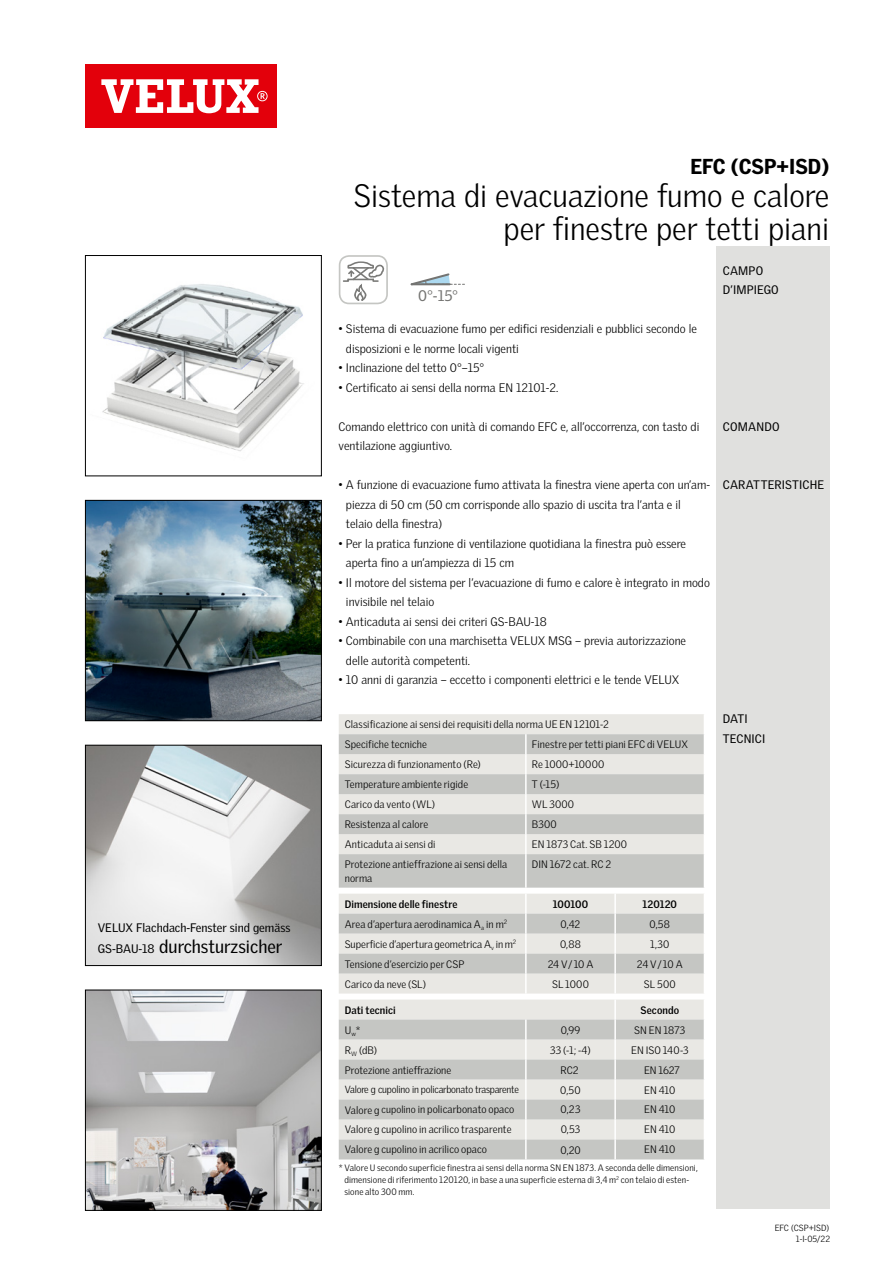
<style>
.page{position:relative;width:893px;height:1263px;background:#fff}
.page>*{position:absolute;margin:0;border:0;box-sizing:border-box;transform-origin:0 0}
.t1{font:300 31.5px/33px "Velux Gothic";color:#000;text-align:right}
.t2{font:900 21px "Velux Gothic";color:#000}
.t3{font:18px "Velux Gothic";color:#000}
.t4{font:14.85px "Velux Gothic";color:#747472}
.t5{font:300 12px/19.5px "Velux Gothic";color:#000}
.t6{font:12px/19.5px "Velux Gothic";letter-spacing:.005em;color:#000}
.t7{font:300 10.5px/20px "Velux Gothic";letter-spacing:.005em;color:#000}
.t8{font:700 10.5px "Velux Gothic";letter-spacing:.01em;color:#000}
.t9{font:300 10.05px "Velux Gothic";letter-spacing:-.02em;color:#000}
.t10{font:300 9px/12px "Velux Gothic";letter-spacing:.015em;color:#000}
.t11{font:300 8.7px/10.6px "Velux Gothic";color:#000;text-align:right}
.s1{font-size:12px}
.s2{font-size:10.05px}
</style>
<div class="page">
<div style="left:716px;top:247px;width:113px;height:962px;background:#e0e0de"></div>
<div style="left:85px;top:64px;width:191px;height:64px;background:#e3000b"></div>
<svg style="left:101px;top:79px;width:167px;height:34px"></svg>
<img style="left:102px;top:284px;width:202px;height:167px">
<div style="left:85px;top:255px;width:237px;height:221px;border:1px solid #000"></div>
<img style="left:87px;top:502px;width:233px;height:217px">
<div style="left:85px;top:500px;width:237px;height:221px;border:1px solid #000"></div>
<img style="left:87px;top:747px;width:233px;height:217px">
<div style="left:85px;top:745px;width:237px;height:221px;border:1px solid #000"></div>
<img style="left:87px;top:992px;width:233px;height:217px">
<div style="left:85px;top:990px;width:237px;height:221px;border:1px solid #000"></div>
<svg style="left:410px;top:273px;width:54px;height:13px"></svg>
<svg style="left:343px;top:261px;width:42px;height:40px"></svg>
<div style="left:339px;top:255px;width:49px;height:49px;border:2px solid #c5c6c3;border-radius:9px"></div>
<div style="left:339px;top:714px;width:365px;height:20px;background:#e9e8e4"></div>
<svg style="left:339px;top:734px;width:365px;height:154px;fill:#c5c6c3"></svg>
<hr style="left:525px;top:734px;width:2px;height:20px;background:#fff">
<hr style="left:525px;top:754px;width:2px;height:20px;background:#fff">
<hr style="left:525px;top:774px;width:2px;height:20px;background:#fff">
<hr style="left:525px;top:794px;width:2px;height:20px;background:#fff">
<hr style="left:525px;top:814px;width:2px;height:20px;background:#fff">
<hr style="left:525px;top:834px;width:2px;height:20px;background:#fff">
<hr style="left:525px;top:854px;width:2px;height:34px;background:#fff">
<svg style="left:339px;top:894px;width:365px;height:99px"></svg>
<hr style="left:525px;top:913px;width:2px;height:20px;background:#fff">
<hr style="left:525px;top:933px;width:2px;height:20px;background:#fff">
<hr style="left:525px;top:953px;width:2px;height:20px;background:#fff">
<hr style="left:525px;top:973px;width:2px;height:20px;background:#fff">
<div style="left:339px;top:999px;width:365px;height:20px;background:#e9e8e4"></div>
<svg style="left:339px;top:1019px;width:365px;height:140px;fill:#c5c6c3"></svg>
<hr style="left:614px;top:1019px;width:2px;height:20px;background:#fff">
<hr style="left:614px;top:1039px;width:2px;height:20px;background:#fff">
<hr style="left:614px;top:1059px;width:2px;height:20px;background:#fff">
<hr style="left:614px;top:1079px;width:2px;height:20px;background:#fff">
<hr style="left:614px;top:1099px;width:2px;height:20px;background:#fff">
<hr style="left:614px;top:1119px;width:2px;height:20px;background:#fff">
<hr style="left:614px;top:1139px;width:2px;height:20px;background:#fff">
<hr style="left:614px;top:999px;width:2px;height:20px;background:#fff">
<hr style="left:525px;top:1019px;width:2px;height:20px;background:#fff">
<hr style="left:525px;top:1039px;width:2px;height:20px;background:#fff">
<hr style="left:525px;top:1059px;width:2px;height:20px;background:#fff">
<hr style="left:525px;top:1079px;width:2px;height:20px;background:#fff">
<hr style="left:525px;top:1099px;width:2px;height:20px;background:#fff">
<hr style="left:525px;top:1119px;width:2px;height:20px;background:#fff">
<hr style="left:525px;top:1139px;width:2px;height:20px;background:#fff">
<p class="t6" style="left:98px;top:917px;width:194px">VELUX Flachdach-Fenster sind gemäss</p>
<h3 class="t3" style="left:98px;top:936px;width:186px"><span class="s1">GS-BAU-18</span> durchsturzsicher</h3>
<h2 class="t2" style="left:690px;top:153px;width:140px">EFC (CSP+ISD)</h2>
<h1 class="t1" style="left:353px;top:178px;width:477px">Sistema di evacuazione fumo e calore per finestre per tetti piani</h1>
<p class="t6" style="left:723px;top:260px;width:57px">CAMPO<br>D’IMPIEGO</p>
<p class="t4" style="left:418px;top:287px;width:42px">0°-15°</p>
<p class="t5" style="left:346px;top:319px;width:352px;text-indent:-7px">• Sistema di evacuazione fumo per edifici residenziali e pubblici secondo le disposizioni e le norme locali vigenti</p>
<p class="t5" style="left:339px;top:358px;width:147px">• Inclinazione del tetto 0°–15°</p>
<p class="t5" style="left:339px;top:377px;width:221px">• Certificato ai sensi della norma EN 12101-2.</p>
<p class="t5" style="left:339px;top:416px;width:362px">Comando elettrico con unità di comando EFC e, all’occorrenza, con tasto di ventilazione aggiuntivo.</p>
<p class="t5" style="left:346px;top:475px;width:366px;text-indent:-7px">• A funzione di evacuazione fumo attivata la finestra viene aperta con un’am&shy;piezza di 50 cm (50 cm corrisponde allo spazio di uscita tra l’anta e il telaio della finestra)</p>
<p class="t5" style="left:346px;top:533px;width:342px;text-indent:-7px">• Per la pratica funzione di ventilazione quotidiana la finestra può essere aperta fino a un’ampiezza di 15 cm</p>
<p class="t5" style="left:346px;top:572px;width:365px;text-indent:-7px">• Il motore del sistema per l’evacuazione di fumo e calore è integrato in modo invisibile nel telaio</p>
<p class="t5" style="left:339px;top:611px;width:210px">• Anticaduta ai sensi dei criteri GS-BAU-18</p>
<p class="t5" style="left:346px;top:631px;width:342px;text-indent:-7px">• Combinabile con una marchisetta VELUX MSG – previa autorizzazione delle autorità competenti.</p>
<p class="t5" style="left:339px;top:670px;width:342px">• 10 anni di garanzia – eccetto i componenti elettrici e le tende VELUX</p>
<p class="t7" style="left:345px;top:714px;width:266px">Classificazione ai sensi dei requisiti della norma UE EN 12101-2<br>Specifiche tecniche</p>
<p class="t7" style="left:532px;top:734px;width:158px">Finestre per tetti piani EFC di VELUX</p>
<p class="t7" style="left:345px;top:754px;width:138px">Sicurezza di funzionamento (Re)</p>
<p class="t7" style="left:532px;top:754px;width:74px">Re 1000+10000</p>
<p class="t7" style="left:345px;top:774px;width:125px">Temperature ambiente rigide</p>
<p class="t7" style="left:532px;top:774px;width:29px">T (-15)</p>
<p class="t7" style="left:345px;top:794px;width:92px">Carico da vento (WL)</p>
<p class="t7" style="left:532px;top:794px;width:44px">WL 3000</p>
<p class="t7" style="left:345px;top:814px;width:85px">Resistenza al calore</p>
<p class="t7" style="left:532px;top:814px;width:26px">B300</p>
<p class="t7" style="left:345px;top:834px;width:92px">Anticaduta ai sensi di</p>
<p class="t7" style="left:532px;top:834px;width:97px">EN 1873 Cat. SB 1200</p>
<p class="t7" style="left:345px;top:857px;width:164px;line-height:13.5px">Protezione antieffrazione ai sensi della norma</p>
<p class="t7" style="left:532px;top:854px;width:81px">DIN 1672 cat. RC 2</p>
<p class="t8" style="left:345px;top:897px;width:114px">Dimensione delle finestre</p>
<p class="t8" style="left:553px;top:897px;width:37px">100100</p>
<p class="t8" style="left:643px;top:897px;width:36px">120120</p>
<p class="t7" style="left:345px;top:914px;width:164px">Area d’apertura aerodinamica A<sub>a</sub> in m<sup>2</sup></p>
<p class="t7" style="left:561px;top:914px;width:21px">0,42</p>
<p class="t7" style="left:650px;top:914px;width:22px">0,58</p>
<p class="t7" style="left:345px;top:934px;width:173px">Superficie d’apertura geometrica A<sub>v</sub> in m<sup>2</sup></p>
<p class="t7" style="left:560px;top:934px;width:22px">0,88</p>
<p class="t7" style="left:650px;top:934px;width:21px">1,30</p>
<p class="t7" style="left:345px;top:954px;width:121px">Tensione d’esercizio per CSP</p>
<p class="t7" style="left:548px;top:954px;width:47px">24 V/10 A</p>
<p class="t7" style="left:637px;top:954px;width:47px">24 V/10 A</p>
<p class="t7" style="left:345px;top:974px;width:83px">Carico da neve (SL)</p>
<p class="t7" style="left:552px;top:974px;width:38px">SL 1000</p>
<p class="t7" style="left:644px;top:974px;width:33px">SL 500</p>
<p class="t8" style="left:345px;top:1003px;width:52px">Dati tecnici</p>
<p class="t8" style="left:640px;top:1003px;width:40px">Secondo</p>
<p class="t7" style="left:345px;top:1019px;width:17px">U<sub>w</sub>*</p>
<p class="t7" style="left:561px;top:1019px;width:21px">0,99</p>
<p class="t7" style="left:634px;top:1019px;width:53px">SN EN 1873</p>
<p class="t7" style="left:345px;top:1039px;width:34px">R<sub>W</sub> (dB)</p>
<p class="t7" style="left:550px;top:1039px;width:42px">33 (-1; -4)</p>
<p class="t7" style="left:631px;top:1039px;width:59px">EN ISO 140-3</p>
<p class="t7" style="left:345px;top:1060px;width:108px">Protezione antieffrazione</p>
<p class="t7" style="left:560px;top:1060px;width:20px">RC2</p>
<p class="t7" style="left:644px;top:1060px;width:37px">EN 1627</p>
<p class="t9" style="left:345px;top:1083px;width:176px">Valore g cupolino in policarbonato trasparente</p>
<p class="t7" style="left:560px;top:1079px;width:22px">0,50</p>
<p class="t7" style="left:644px;top:1079px;width:33px">EN 410</p>
<p class="t7" style="left:345px;top:1099px;width:171px">Valore g <span class="s2">cupolino</span> in policarbonato opaco</p>
<p class="t7" style="left:560px;top:1099px;width:21px">0,23</p>
<p class="t7" style="left:644px;top:1099px;width:33px">EN 410</p>
<p class="t7" style="left:345px;top:1119px;width:168px">Valore g cupolino in acrilico trasparente</p>
<p class="t7" style="left:561px;top:1119px;width:21px">0,53</p>
<p class="t7" style="left:644px;top:1119px;width:33px">EN 410</p>
<p class="t7" style="left:345px;top:1139px;width:144px">Valore g cupolino in acrilico opaco</p>
<p class="t7" style="left:560px;top:1140px;width:22px">0,20</p>
<p class="t7" style="left:644px;top:1139px;width:33px">EN 410</p>
<p class="t10" style="left:344px;top:1162px;width:355px;text-indent:-6px">* Valore U secondo superficie finestra ai sensi della norma SN EN 1873. A seconda delle dimensioni, dimensione di riferimento 120120, in base a una superficie esterna di 3,4 m<sup>2</sup> con telaio di esten&shy;sione alto 300 mm.</p>
<p class="t6" style="left:723px;top:416px;width:58px">COMANDO</p>
<p class="t6" style="left:723px;top:475px;width:103px">CARATTERISTICHE</p>
<p class="t6" style="left:723px;top:709px;width:44px">DATI<br>TECNICI</p>
<p class="t11" style="left:775px;top:1223px;width:57px">EFC (CSP+ISD)<br>1-I-05/22</p>
</div>
